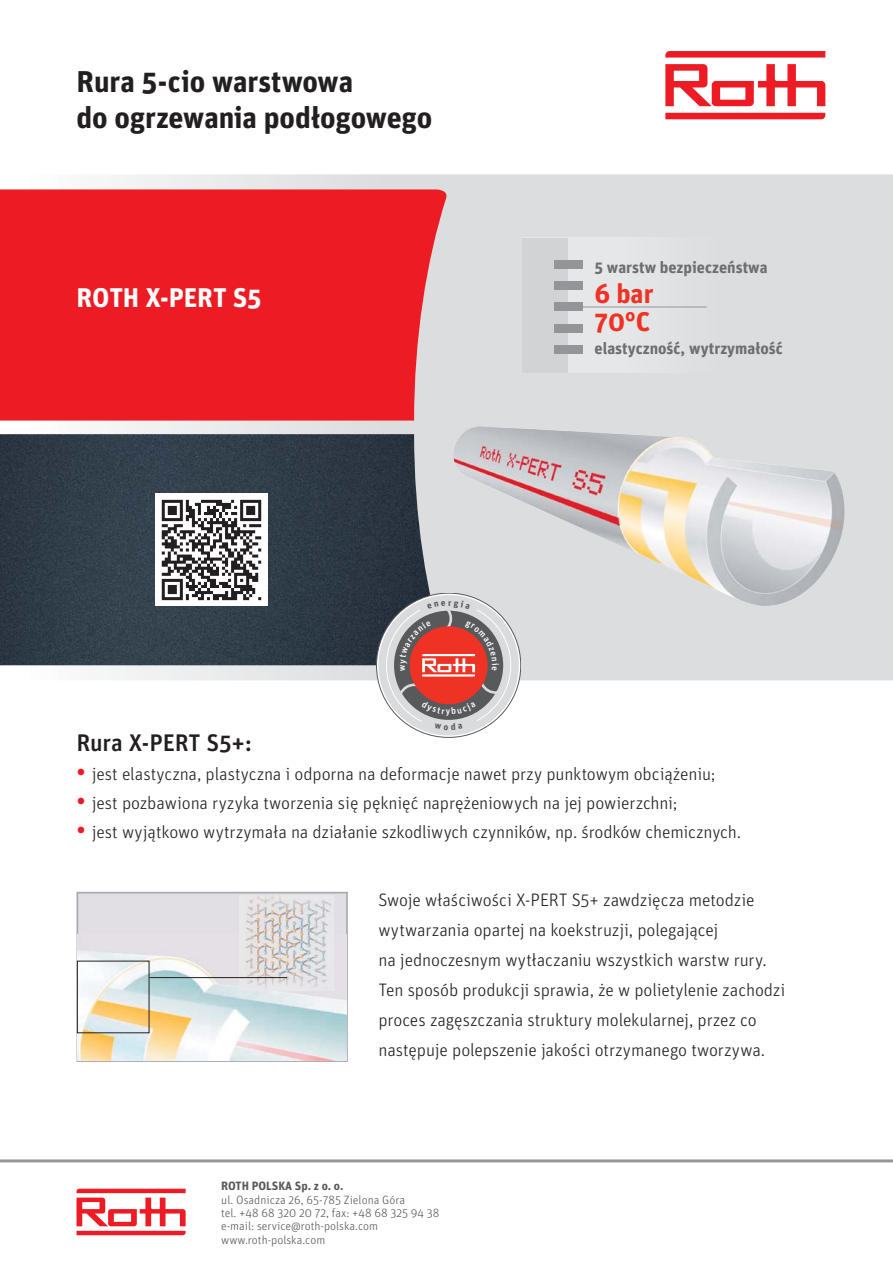
<style>
.page{position:relative;width:893px;height:1263px;background:#fff}
.page>*{position:absolute;margin:0;border:0;box-sizing:border-box;transform-origin:0 0}
.t1{font:700 30px/36px "Unit Pro";letter-spacing:-.01em;color:#231f20}
.t2{font:700 27px "Unit Pro";letter-spacing:-.005em;color:#fff}
.t3{font:700 27px/28.7px "Unit Pro";color:#ee3224}
.t4{font:500 24px "Unit Pro";letter-spacing:-.005em;color:#231f20}
.t5{font:300 18px/30px "Unit Pro";letter-spacing:-.005em;color:#231f20}
.t6{font:700 16.35px "Unit Pro";color:#6d6e70}
.t7{font:300 12px/13.5px "Unit Pro";color:#58595b}
.t8{font:700 12px "Unit Pro";color:#58595b}
.s1{font-weight:500;font-size:24px;color:#ed1c24}
</style>
<div class="page">
<svg style="left:665px;top:113px;width:160px;height:6px"></svg>
<svg style="left:665px;top:51px;width:160px;height:7px"></svg>
<svg style="left:665px;top:64px;width:160px;height:42px"></svg>
<svg style="left:0;top:174px;width:893px;height:506px;background:#dddedf"></svg>
<hr style="left:0;top:1159px;width:893px;height:3px;background:#939598">
<img style="left:453px;top:426px;width:391px;height:180px">
<div style="left:0;top:189px;width:449px;height:232px;background:#ed1c24"></div>
<img style="left:0;top:434px;width:448px;height:231px">
<div style="left:378px;top:595px;width:141px;height:140px;background:#d9dbdc;border-radius:50%"></div>
<img style="left:155px;top:493px;width:113px;height:113px">
<div style="left:522px;top:238px;width:46px;height:134px;background:#d1d3d4"></div>
<div style="left:568px;top:238px;width:154px;height:134px;background:#e3e4e5"></div>
<div style="left:554px;top:260px;width:29px;height:9px;background:#939598"></div>
<div style="left:554px;top:282px;width:29px;height:8px;background:#939598"></div>
<div style="left:554px;top:303px;width:29px;height:8px;background:#939598"></div>
<div style="left:554px;top:324px;width:29px;height:8px;background:#939598"></div>
<div style="left:554px;top:345px;width:29px;height:8px;background:#939598"></div>
<hr style="left:583px;top:307px;width:124px;height:1px;background:#939598">
<div style="left:77px;top:893px;width:270px;height:168px;background:#e1dfe3"></div>
<div style="left:77px;top:892px;width:271px;height:170px;border:2px solid #a7a9ac"></div>
<img style="left:78px;top:934px;width:268px;height:126px">
<img style="left:240px;top:895px;width:93px;height:95px">
<hr style="left:149px;top:977px;width:138px;height:1px;background:#231f20">
<svg style="left:77px;top:1189px;width:109px;height:46px"></svg>
<svg style="left:386px;top:600px;width:125px;height:130px"></svg>
<h1 class="t1" style="left:77px;top:67px;width:357px">Rura 5-cio warstwowa<br>do ogrzewania podłogowego</h1>
<h2 class="t2" style="left:77px;top:288px;width:187px">ROTH X-PERT S5</h2>
<p class="t6" style="left:594px;top:262px;width:175px">5 warstw bezpieczeństwa</p>
<h2 class="t3" style="left:594px;top:282px;width:60px">6 bar<br>70°C</h2>
<p class="t6" style="left:594px;top:342px;width:190px">elastyczność, wytrzymałość</p>
<h3 class="t4" style="left:77px;top:734px;width:177px">Rura X-PERT S5+:</h3>
<p class="t5" style="left:77px;top:761px;width:640px"><span class="s1">•</span> jest elastyczna, plastyczna i odporna na deformacje nawet przy punktowym obciążeniu;</p>
<p class="t5" style="left:77px;top:789px;width:602px"><span class="s1">•</span> jest pozbawiona ryzyka tworzenia się pęknięć naprężeniowych na jej powierzchni;</p>
<p class="t5" style="left:77px;top:818px;width:666px"><span class="s1">•</span> jest wyjątkowo wytrzymała na działanie szkodliwych czynników, np. środków chemicznych.</p>
<p class="t5" style="left:378px;top:887px;width:408px">Swoje właściwości X-PERT S5+ zawdzięcza metodzie wytwarzania opartej na koekstruzji, polegającej<br>na jednoczesnym wytłaczaniu wszystkich warstw rury.<br>Ten sposób produkcji sprawia, że w polietylenie zachodzi proces zagęszczania struktury molekularnej, przez co następuje polepszenie jakości otrzymanego tworzywa.</p>
<p class="t8" style="left:221px;top:1181px;width:124px">ROTH POLSKA Sp. z o. o.</p>
<p class="t7" style="left:221px;top:1207px;width:220px">tel. +48 68 320 20 72, fax: +48 68 325 94 38 e-mail: service@roth-polska.com www.roth-polska.com</p>
<p class="t7" style="left:221px;top:1195px;width:185px">ul. Osadnicza 26, 65-785 Zielona Góra</p>
</div>
